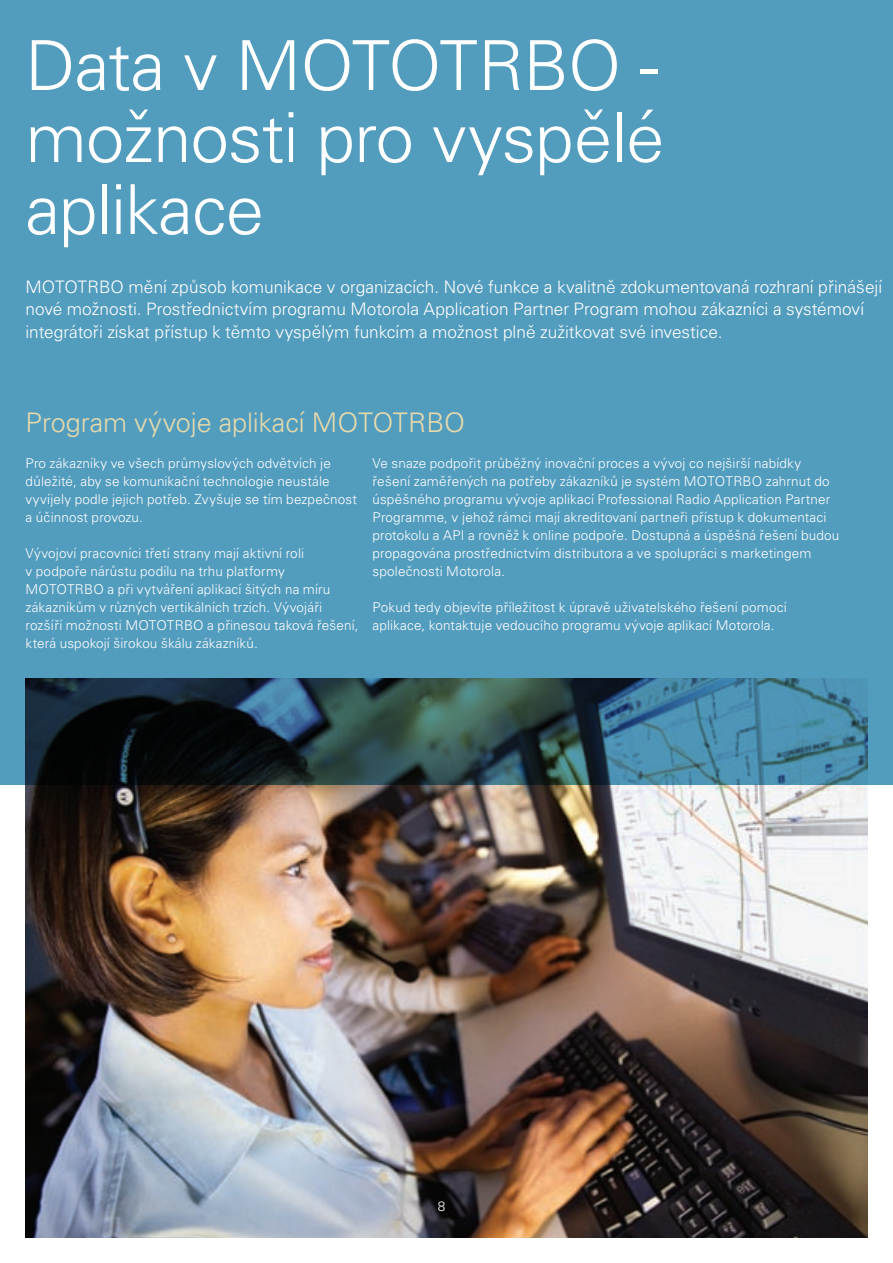
<style>
.page{position:relative;width:893px;height:1263px;background:#fff}
.page>*{position:absolute;margin:0;border:0;box-sizing:border-box;transform-origin:0 0}
.t1{font:300 69px/72px "Univers CE";letter-spacing:-.01em;color:#fff;text-align:justify}
.t2{font:300 27px "Univers CE";letter-spacing:-.005em;color:#e6daac}
.t3{font:300 17.25px/22.5px "Univers CE";color:#fff}
.t4{font:300 13.5px/18px "Univers CE";letter-spacing:.015em;color:#fff}
</style>
<div class="page">
<div style="left:0;top:0;width:893px;height:784px;background:#529cbe"></div>
<img style="left:26px;top:679px;width:841px;height:558px">
<h1 class="t1" style="left:26px;top:31px;width:640px">Data v MOTOTRBO - možnosti pro vyspělé aplikace</h1>
<p class="t3" style="left:26px;top:276px;width:858px">MOTOTRBO mění způsob komunikace v organizacích. Nové funkce a kvalitně zdokumentovaná rozhraní přinášejí nové možnosti. Prostřednictvím programu Motorola Application Partner Program mohou zákazníci a systémoví integrátoři získat přístup k těmto vyspělým funkcím a možnost plně zužitkovat své investice.</p>
<h2 class="t2" style="left:26px;top:407px;width:441px">Program vývoje aplikací MOTOTRBO</h2>
<p class="t4" style="left:26px;top:454px;width:333px">Pro zákazníky ve všech průmyslových odvětvích je důležité, aby se komunikační technologie neustále vyvíjely podle jejich potřeb. Zvyšuje se tím bezpečnost a účinnost provozu.</p>
<p class="t4" style="left:26px;top:544px;width:335px">Vývojoví pracovníci třetí strany mají aktivní roli<br>v podpoře nárůstu podílu na trhu platformy MOTOTRBO a při vytváření aplikací šitých na míru zákazníkům v různých vertikálních trzích. Vývojáři rozšíří možnosti MOTOTRBO a přinesou taková řešení, která uspokojí širokou škálu zákazníků.</p>
<p class="t4" style="left:372px;top:454px;width:468px">Ve snaze podpořit průběžný inovační proces a vývoj co nejširší nabídky řešení zaměřených na potřeby zákazníků je systém MOTOTRBO zahrnut do úspěšného programu vývoje aplikací Professional Radio Application Partner Programme, v jehož rámci mají akreditovaní partneři přístup k dokumentaci protokolu a API a rovněž k online podpoře. Dostupná a úspěšná řešení budou propagována prostřednictvím distributora a ve spolupráci s marketingem společnosti Motorola.</p>
<p class="t4" style="left:372px;top:598px;width:416px">Pokud tedy objevíte příležitost k úpravě uživatelského řešení pomocí aplikace, kontaktuje vedoucího programu vývoje aplikací Motorola.</p>
</div>
